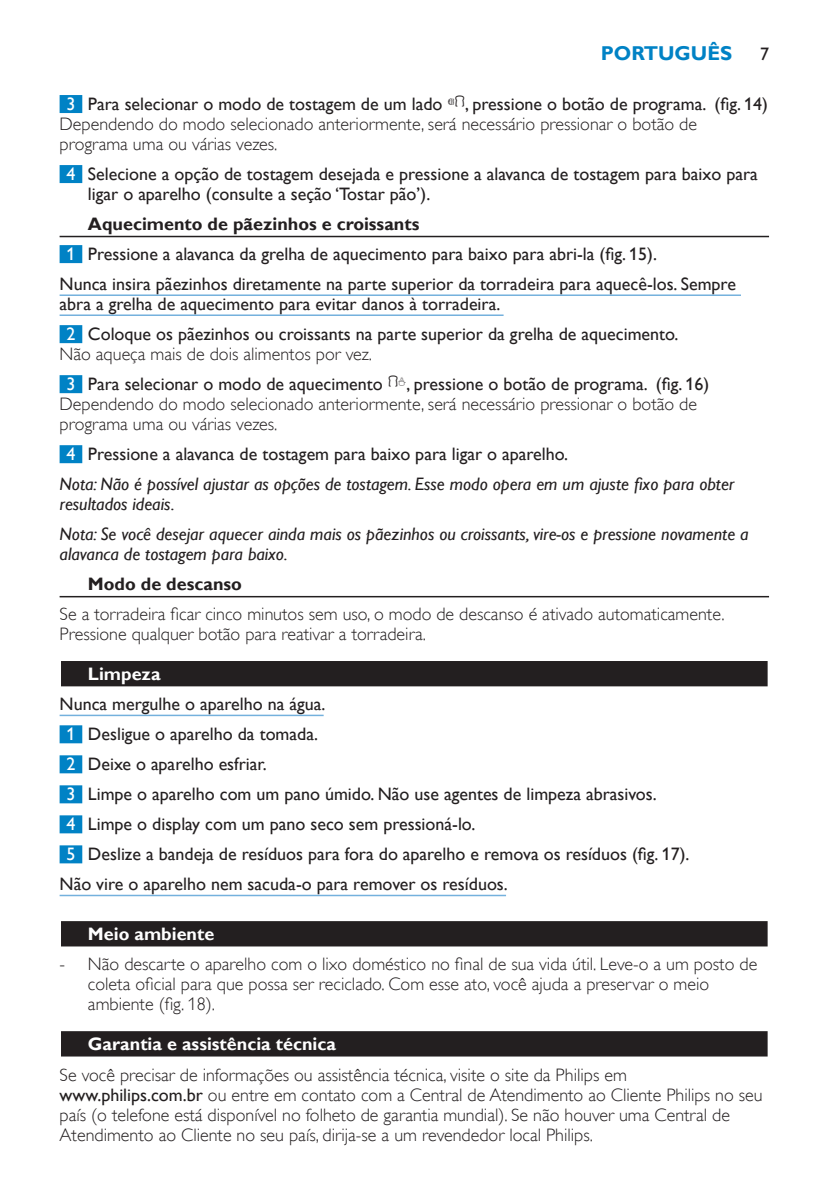
<style>
.page{position:relative;width:840px;height:1191px;background:#fff}
.page>*{position:absolute;margin:0;border:0;box-sizing:border-box;transform-origin:0 0}
.t1{font:700 20px "Gill Sans Alt One WGL";color:#0082c5}
.t2{font:18px/20px "Gill Sans Alt One WGL";color:#231f20}
.t3{font:18px/20px "Gill Sans Alt One WGL Light";color:#231f20}
.t4{font:italic 18px/30px "Gill Sans Alt One WGL";color:#231f20}
.t5{font:700 18px "Gill Sans Alt One WGL";color:#231f20}
.t6{font:700 18px "Gill Sans Alt One WGL";color:#fff}
.s1{color:#fff}
.s2{font-family:"Philipslll Font"}
.s3{font-style:normal;color:#fff}
.s4{font-style:normal}
.s5{font-family:"Gill Sans Alt One WGL"}
</style>
<div class="page">
<div style="left:60px;top:95px;width:22px;height:18px;background:#0082c5"></div>
<div style="left:60px;top:165px;width:22px;height:18px;background:#0082c5"></div>
<hr style="left:60px;top:236px;width:708px;height:1px;background:#231f20">
<div style="left:60px;top:245px;width:22px;height:18px;background:#0082c5"></div>
<hr style="left:60px;top:294px;width:680px;height:2px;background:#74b1dd">
<hr style="left:60px;top:314px;width:443px;height:2px;background:#74b1dd">
<div style="left:60px;top:325px;width:22px;height:18px;background:#0082c5"></div>
<div style="left:60px;top:375px;width:22px;height:18px;background:#0082c5"></div>
<div style="left:60px;top:445px;width:22px;height:18px;background:#0082c5"></div>
<hr style="left:60px;top:596px;width:708px;height:1px;background:#231f20">
<div style="left:60px;top:660px;width:708px;height:28px;background:#adabab"></div>
<div style="left:61px;top:661px;width:706px;height:25px;background:#231f20"></div>
<hr style="left:60px;top:714px;width:263px;height:2px;background:#74b1dd">
<div style="left:60px;top:725px;width:22px;height:18px;background:#0082c5"></div>
<div style="left:60px;top:755px;width:22px;height:18px;background:#0082c5"></div>
<div style="left:60px;top:785px;width:22px;height:18px;background:#0082c5"></div>
<div style="left:60px;top:815px;width:22px;height:18px;background:#0082c5"></div>
<div style="left:60px;top:845px;width:22px;height:18px;background:#0082c5"></div>
<hr style="left:60px;top:894px;width:445px;height:2px;background:#74b1dd">
<div style="left:60px;top:920px;width:708px;height:28px;background:#949292"></div>
<div style="left:61px;top:921px;width:706px;height:25px;background:#231f20"></div>
<div style="left:60px;top:1030px;width:708px;height:28px;background:#898788"></div>
<div style="left:61px;top:1031px;width:706px;height:25px;background:#231f20"></div>
<p class="t1" style="left:600px;top:40px;width:133px">Português</p>
<p class="t2" style="left:759px;top:44px;width:10px">7</p>
<p class="t2" style="left:66px;top:94px;width:702px"><span class="s1">3</span> Para selecionar o modo de tostagem de um lado <span class="s2">9</span>, pressione o botão de programa. (fig. 14)</p>
<p class="t3" style="left:60px;top:114px;width:638px">Dependendo do modo selecionado anteriormente, será necessário pressionar o botão de programa uma ou várias vezes.</p>
<p class="t2" style="left:88px;top:164px;width:671px;text-indent:-22px"><span class="s1">4</span> Selecione a opção de tostagem desejada e pressione a alavanca de tostagem para baixo para ligar o aparelho (consulte a seção ‘Tostar pão’).</p>
<p class="t5" style="left:88px;top:212px;width:333px">Aquecimento de pãezinhos e croissants</p>
<p class="t2" style="left:66px;top:244px;width:591px"><span class="s1">1</span> Pressione a alavanca da grelha de aquecimento para baixo para abri-la (fig. 15).</p>
<p class="t2" style="left:60px;top:274px;width:677px">Nunca insira pãezinhos diretamente na parte superior da torradeira para aquecê-los. Sempre</p>
<p class="t2" style="left:66px;top:289px;width:613px;line-height:30px;text-indent:-7px">abra a grelha de aquecimento para evitar danos à torradeira.<br><span class="s1">2</span> Coloque os pãezinhos ou croissants na parte superior da grelha de aquecimento.</p>
<p class="t3" style="left:60px;top:344px;width:314px">Não aqueça mais de dois alimentos por vez.</p>
<p class="t2" style="left:66px;top:374px;width:644px"><span class="s1">3</span> Para selecionar o modo de aquecimento <span class="s2">0</span>, pressione o botão de programa. (fig. 16)</p>
<p class="t3" style="left:60px;top:394px;width:638px">Dependendo do modo selecionado anteriormente, será necessário pressionar o botão de programa uma ou várias vezes.</p>
<p class="t4" style="left:60px;top:439px;width:676px;text-indent:7px"><span class="s3">4</span> <span class="s4">Pressione a alavanca de tostagem para baixo para ligar o aparelho.<br></span>Nota: Não é possível ajustar as opções de tostagem. Esse modo opera em um ajuste fixo para obter</p>
<p class="t4" style="left:60px;top:489px;width:690px">resultados ideais.<br>Nota: Se você desejar aquecer ainda mais os pãezinhos ou croissants, vire-os e pressione novamente a</p>
<p class="t4" style="left:60px;top:539px;width:229px">alavanca de tostagem para baixo.</p>
<p class="t5" style="left:88px;top:572px;width:155px">Modo de descanso</p>
<p class="t3" style="left:60px;top:604px;width:666px">Se a torradeira ficar cinco minutos sem uso, o modo de descanso é ativado automaticamente.<br>Pressione qualquer botão para reativar a torradeira.</p>
<p class="t6" style="left:88px;top:662px;width:74px">Limpeza</p>
<p class="t2" style="left:60px;top:694px;width:267px">Nunca mergulhe o aparelho na água.</p>
<p class="t2" style="left:66px;top:724px;width:253px"><span class="s1">1</span> Desligue o aparelho da tomada.</p>
<p class="t2" style="left:66px;top:754px;width:202px"><span class="s1">2</span> Deixe o aparelho esfriar.</p>
<p class="t2" style="left:66px;top:784px;width:591px"><span class="s1">3</span> Limpe o aparelho com um pano úmido. Não use agentes de limpeza abrasivos.</p>
<p class="t2" style="left:66px;top:814px;width:410px"><span class="s1">4</span> Limpe o display com um pano seco sem pressioná-lo.</p>
<p class="t2" style="left:66px;top:844px;width:624px"><span class="s1">5</span> Deslize a bandeja de resíduos para fora do aparelho e remova os resíduos (fig. 17).</p>
<p class="t2" style="left:60px;top:874px;width:449px">Não vire o aparelho nem sacuda-o para remover os resíduos.</p>
<p class="t6" style="left:88px;top:922px;width:128px">Meio ambiente</p>
<p class="t3" style="left:88px;top:954px;width:670px;text-indent:-28px">- Não descarte o aparelho com o lixo doméstico no final de sua vida útil. Leve-o a um posto de coleta oficial para que possa ser reciclado. Com esse ato, você ajuda a preservar o meio ambiente (fig. 18).</p>
<p class="t6" style="left:88px;top:1032px;width:249px">Garantia e assistência técnica</p>
<p class="t3" style="left:60px;top:1064px;width:704px">Se você precisar de informações ou assistência técnica, visite o site da Philips em <span class="s5">www.philips.com.br</span> ou entre em contato com a Central de Atendimento ao Cliente Philips no seu país (o telefone está disponível no folheto de garantia mundial). Se não houver uma Central de Atendimento ao Cliente no seu país, dirija-se a um revendedor local Philips.</p>
</div>
